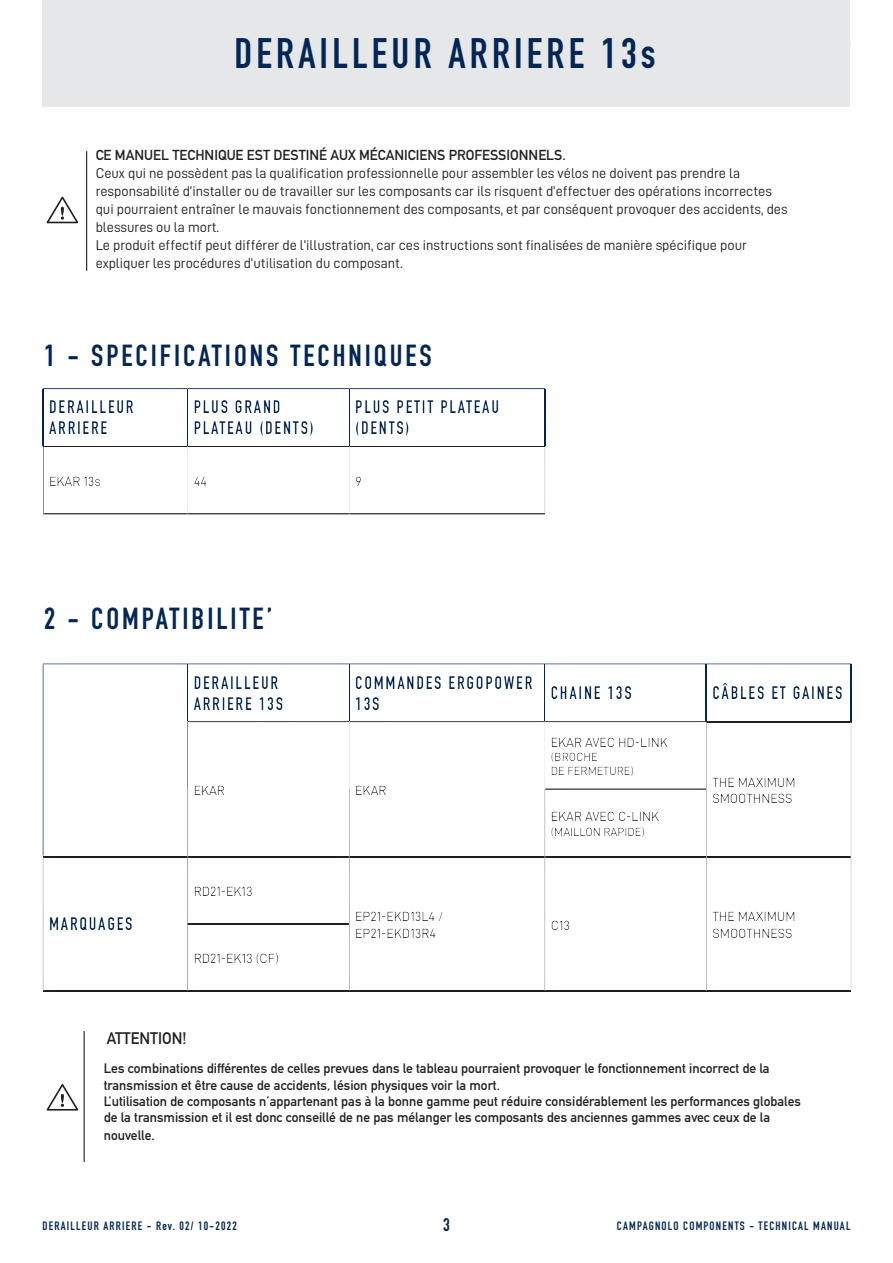
<style>
.page{position:relative;width:893px;height:1263px;background:#fff}
.page>*{position:absolute;margin:0;border:0;box-sizing:border-box;transform-origin:0 0}
.Normale{font:700 42px "DIN Condensed";letter-spacing:.1em;color:#022656}
.Normale-2{font:700 30px "DIN Condensed";letter-spacing:.1em;color:#022656}
.t1{font:700 18px/21px "DIN Condensed";letter-spacing:.1em;color:#022656}
.t2{font:700 16.5px "DIN Alternate";color:#231f20;scale:.95 1}
.t3{font:14.25px/18px "D DIN";color:#231f20}
.t4{font:700 14.25px "DIN Alternate";color:#231f20}
.t5{font:700 13.5px/16.2px "DIN Alternate";color:#231f20}
.t6{font:13.5px/16.2px "D DIN";color:#231f20}
.t7{font:700 12px "DIN Condensed";letter-spacing:.1em;color:#022656}
.t8{font:12px/14.4px "D DIN";color:#231f20}
</style>
<div class="page">
<div style="left:43px;top:0;width:807px;height:106px;background:#e6e7e9"></div>
<hr style="left:86px;top:151px;width:1px;height:120px;background:#231f20">
<svg style="left:47px;top:197px;width:32px;height:27px"></svg>
<hr style="left:84px;top:1031px;width:1px;height:131px;background:#231f20">
<svg style="left:47px;top:1084px;width:32px;height:27px"></svg>
<p class="Normale" style="left:234px;top:25px;width:423px">DERAILLEUR ARRIERE 13s</p>
<p class="t4" style="left:96px;top:144px;width:472px">CE MANUEL TECHNIQUE EST DESTINÉ AUX MÉCANICIENS PROFESSIONNELS.</p>
<p class="t3" style="left:96px;top:164px;width:693px">Ceux qui ne possèdent pas la qualification professionnelle pour assembler les vélos ne doivent pas prendre la responsabilité d’installer ou de travailler sur les composants car ils risquent d’effectuer des opérations incorrectes qui pourraient entraîner le mauvais fonctionnement des composants, et par conséquent provoquer des accidents, des blessures ou la mort.</p>
<p class="t3" style="left:96px;top:236px;width:653px">Le produit effectif peut différer de l’illustration, car ces instructions sont finalisées de manière spécifique pour expliquer les procédures d’utilisation du composant.</p>
<p class="Normale-2" style="left:44px;top:335px;width:389px">1 - SPECIFICATIONS TECHNIQUES</p>
<p class="t1" style="left:49px;top:397px;width:86px">DERAILLEUR<br>ARRIERE</p>
<p class="t1" style="left:194px;top:397px;width:122px">PLUS GRAND<br>PLATEAU (DENTS)</p>
<p class="t1" style="left:355px;top:397px;width:145px">PLUS PETIT PLATEAU (DENTS)</p>
<p class="t6" style="left:49px;top:473px;width:53px">EKAR 13s</p>
<p class="t6" style="left:194px;top:473px;width:15px">44</p>
<p class="t6" style="left:355px;top:473px;width:8px">9</p>
<p class="Normale-2" style="left:44px;top:599px;width:230px">2 - COMPATIBILITE’</p>
<p class="t1" style="left:194px;top:672px;width:91px">DERAILLEUR<br>ARRIERE 13S</p>
<p class="t1" style="left:355px;top:672px;width:179px">COMMANDES ERGOPOWER<br>13S</p>
<p class="t1" style="left:551px;top:682px;width:82px">CHAINE 13S</p>
<p class="t1" style="left:712px;top:682px;width:131px">CÂBLES ET GAINES</p>
<p class="t1" style="left:49px;top:913px;width:85px">MARQUAGES</p>
<p class="t6" style="left:194px;top:782px;width:33px">EKAR</p>
<p class="t6" style="left:355px;top:782px;width:33px">EKAR</p>
<p class="t6" style="left:194px;top:883px;width:61px">RD21-EK13</p>
<p class="t6" style="left:551px;top:734px;width:118px">EKAR AVEC HD-LINK</p>
<p class="t8" style="left:551px;top:749px;width:85px">(BROCHE<br>DE FERMETURE)</p>
<p class="t6" style="left:551px;top:808px;width:110px">EKAR AVEC C-LINK</p>
<p class="t8" style="left:551px;top:824px;width:96px">(MAILLON RAPIDE)</p>
<p class="t6" style="left:712px;top:774px;width:85px">THE MAXIMUM<br>SMOOTHNESS</p>
<p class="t6" style="left:194px;top:950px;width:87px">RD21-EK13 (CF)</p>
<p class="t6" style="left:355px;top:908px;width:90px">EP21-EKD13L4 /<br>EP21-EKD13R4</p>
<p class="t6" style="left:551px;top:916px;width:21px">C13</p>
<p class="t6" style="left:712px;top:908px;width:85px">THE MAXIMUM<br>SMOOTHNESS</p>
<p class="t2" style="left:107px;top:1026px;width:85px">ATTENTION!</p>
<p class="t5" style="left:104px;top:1059px;width:667px">Les combinations différentes de celles prevues dans le tableau pourraient provoquer le fonctionnement incorrect de la transmission et être cause de accidents, lésion physiques voir la mort.</p>
<p class="t5" style="left:104px;top:1092px;width:699px">L’utilisation de composants n’appartenant pas à la bonne gamme peut réduire considérablement les performances globales de la transmission et il est donc conseillé de ne pas mélanger les composants des anciennes gammes avec ceux de la</p>
<p class="t5" style="left:104px;top:1126px;width:52px">nouvelle.</p>
<p class="t7" style="left:43px;top:1217px;width:196px">DERAILLEUR ARRIERE - Rev. 02/ 10-2022</p>
<p class="t1" style="left:443px;top:1214px;width:8px">3</p>
<p class="t7" style="left:617px;top:1217px;width:235px">CAMPAGNOLO COMPONENTS - TECHNICAL MANUAL</p>
</div>
